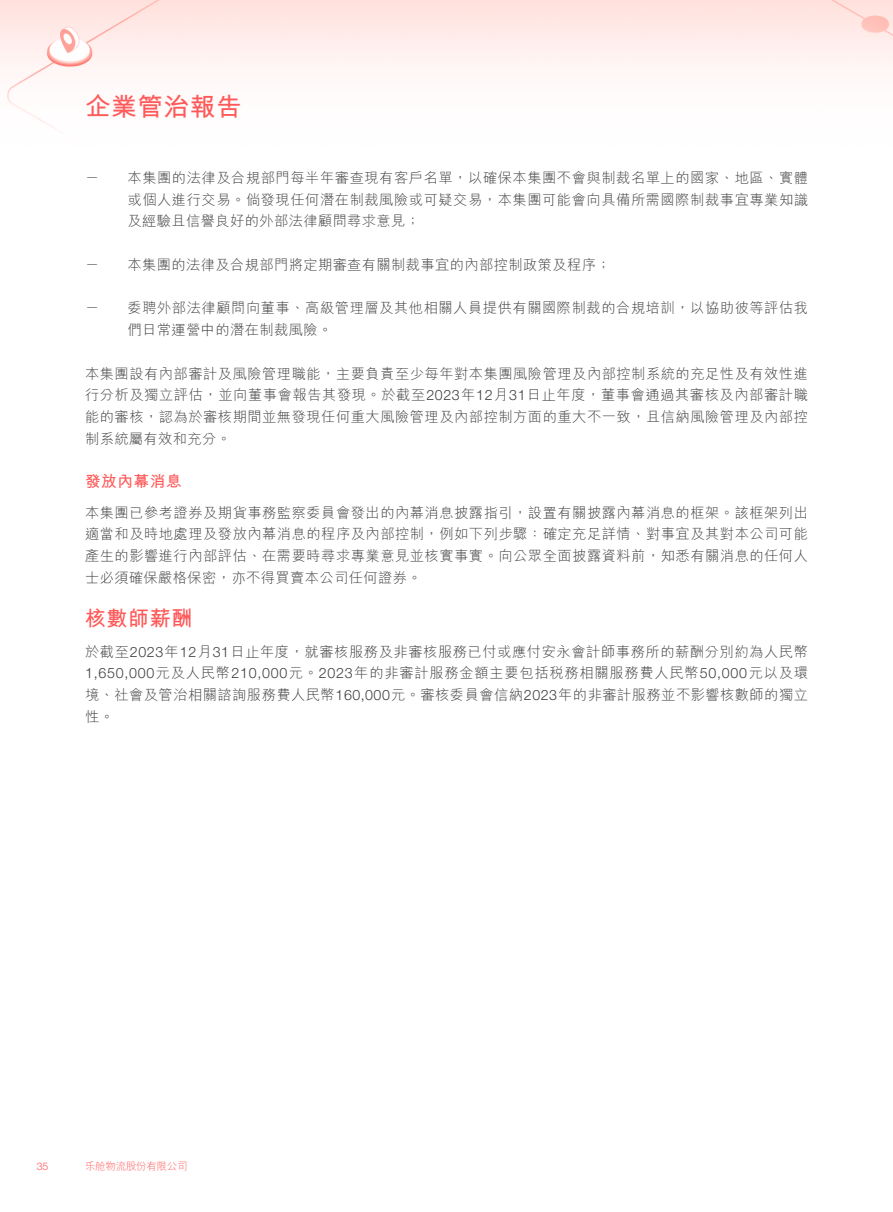
<style>
.page{position:relative;width:893px;height:1212px;background:#fff}
.page>*{position:absolute;margin:0;border:0;box-sizing:border-box;transform-origin:0 0}
.t1{font:700 25.5px "M Hei HK";letter-spacing:.03em;color:#ff5959}
.t2{font:700 21px "M Hei HK";letter-spacing:.03em;color:#ff5959}
.t3{font:700 15.75px "M Hei HK";letter-spacing:.03em;color:#ff5959}
.t4{font:300 14.25px/21.8px "M Hei HK";letter-spacing:.035em;color:#3e3e3f;text-align:justify}
.t5{font:300 10.5px "M Hei HKS";letter-spacing:-.025em;color:#ff5959}
.t6{font:300 10.5px "Helvetica Neue LT Std";color:#ff5959}
.s1{font-family:"Helvetica Neue LT Std"}
</style>
<div class="page">
<img style="left:0;top:0;width:893px;height:130px">
<h1 class="t1" style="left:85px;top:88px;width:158px">企業管治報告</h1>
<p class="t4" style="left:85px;top:166px;width:16px">－</p>
<p class="t4" style="left:85px;top:253px;width:16px">－</p>
<p class="t4" style="left:85px;top:297px;width:16px">－</p>
<p class="t4" style="left:128px;top:166px;width:682px">本集團的法律及合規部門每半年審查現有客戶名單，以確保本集團不會與制裁名單上的國家、地區、實體</p>
<p class="t4" style="left:128px;top:188px;width:682px">或個人進行交易。倘發現任何潛在制裁風險或可疑交易，本集團可能會向具備所需國際制裁事宜專業知識及經驗且信譽良好的外部法律顧問尋求意見;</p>
<p class="t4" style="left:128px;top:253px;width:485px">本集團的法律及合規部門將定期審查有關制裁事宜的內部控制政策及程序;</p>
<p class="t4" style="left:128px;top:297px;width:682px">委聘外部法律顧問向董事、高級管理層及其他相關人員提供有關國際制裁的合規培訓，以協助彼等評估我</p>
<p class="t4" style="left:128px;top:319px;width:206px">們日常運營中的潛在制裁風險。</p>
<p class="t4" style="left:85px;top:362px;width:724px">本集團設有內部審計及風險管理職能，主要負責至少每年對本集團風險管理及內部控制系統的充足性及有效性進行分析及獨立評估，並向董事會報告其發現。於截至<span class="s1">2023</span>年<span class="s1">12</span>月<span class="s1">31</span>日止年度，董事會通過其審核及內部審計職能的審核，認為於審核期間並無發現任何重大風險管理及內部控制方面的重大不一致，且信納風險管理及內部控制系統屬有效和充分。</p>
<p class="t3" style="left:85px;top:470px;width:98px">發放內幕消息</p>
<p class="t4" style="left:85px;top:501px;width:724px">本集團已參考證券及期貨事務監察委員會發出的內幕消息披露指引，設置有關披露內幕消息的框架。該框架列出適當和及時地處理及發放內幕消息的程序及內部控制，例如下列步驟：確定充足詳情、對事宜及其對本公司可能產生的影響進行內部評估、在需要時尋求專業意見並核實事實。向公眾全面披露資料前，知悉有關消息的任何人士必須確保嚴格保密，亦不得買賣本公司任何證券。</p>
<h2 class="t2" style="left:85px;top:603px;width:109px">核數師薪酬</h2>
<p class="t4" style="left:85px;top:640px;width:724px">於截至<span class="s1">2023</span>年<span class="s1">12</span>月<span class="s1">31</span>日止年度，就審核服務及非審核服務已付或應付安永會計師事務所的薪酬分別約為人民幣<span class="s1">1,650,000</span>元及人民幣<span class="s1">210,000</span>元。<span class="s1">2023</span>年的非審計服務金額主要包括稅務相關服務費人民幣<span class="s1">50,000</span>元以及環境、社會及管治相關諮詢服務費人民幣<span class="s1">160,000</span>元。審核委員會信納<span class="s1">2023</span>年的非審計服務並不影響核數師的獨立性。</p>
<p class="t6" style="left:37px;top:1159px;width:13px">35</p>
<p class="t5" style="left:85px;top:1159px;width:104px">樂艙物流股份有限公司</p>
</div>
